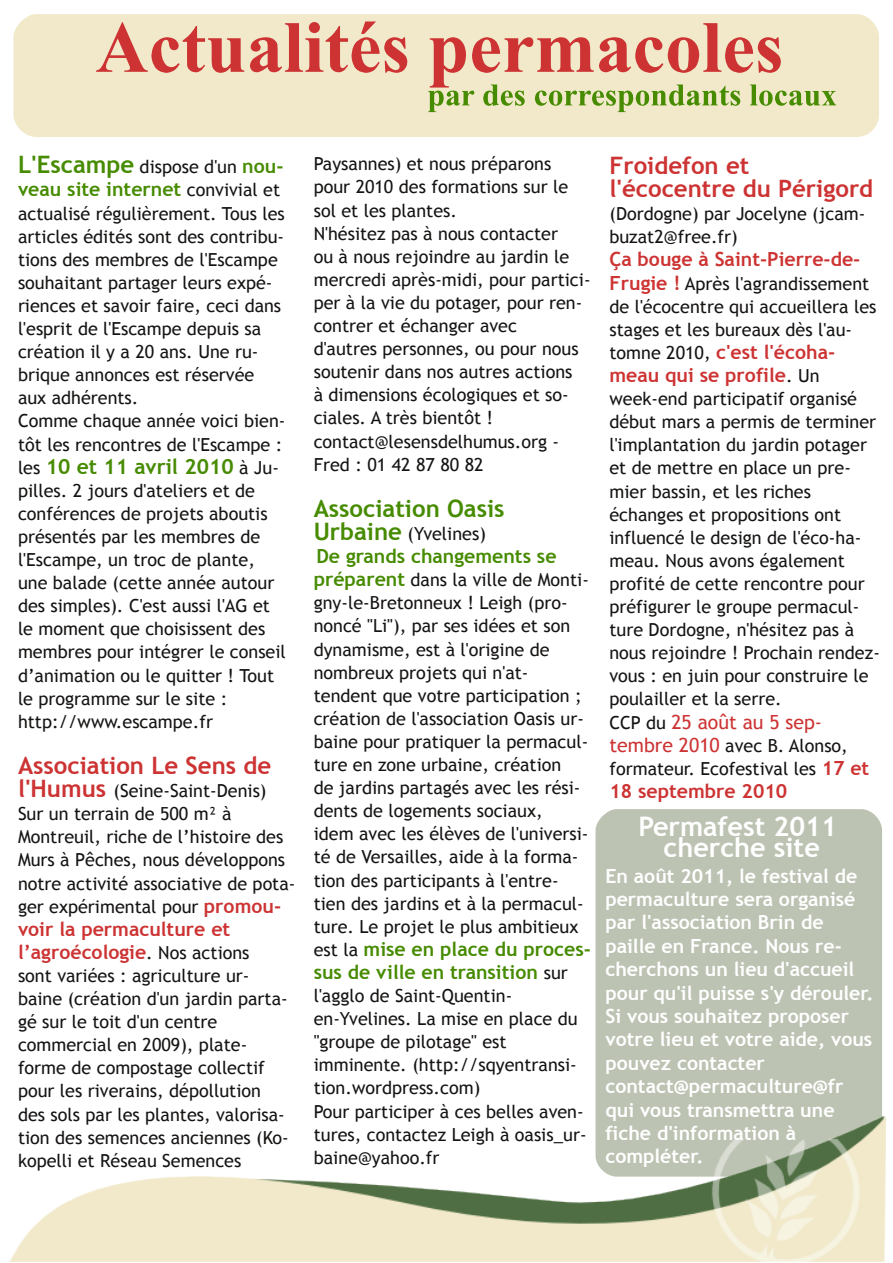
<style>
.page{position:relative;width:893px;height:1263px;background:#fff}
.page>*{position:absolute;margin:0;border:0;box-sizing:border-box;transform-origin:0 0}
.t1{font:700 27px/21.6px "Trebuchet MS";color:#fff;text-align:center}
.t2{font:700 24px/23.1px "Trebuchet MS";color:#cd3333}
.t3{font:700 24px "Trebuchet MS";color:#468b00}
.t4{font:700 21px "Trebuchet MS";color:#468b00}
.t5{font:700 19.5px/23.4px "Trebuchet MS";color:#fff}
.t6{font:700 19.5px/23.1px "Trebuchet MS";color:#cd3333}
.t7{font:700 19.5px/23.1px "Trebuchet MS";color:#468b00}
.t8{font:19.5px "Trebuchet MS";color:#cd3333}
.t9{font:18px/23.1px "Trebuchet MS";color:#161413}
.s1{font-weight:700;font-size:24px;color:#468b00}
.s2{font-weight:700;font-size:19.5px;color:#468b00}
.s3{font-weight:400;font-size:18px;color:#161413}
.s4{font-weight:700;font-size:24px;color:#cd3333}
.s5{font-weight:700;font-size:19.5px;color:#cd3333}
.s6{font-size:18px;color:#161413}
.s7{font-size:19.5px;color:#cd3333}
</style>
<div class="page">
<div style="left:596px;top:809px;width:286px;height:307px;background:#bdc3b3"></div>
<div style="left:14px;top:14px;width:865px;height:123px;background:#f1e9ca"></div>
<svg style="left:96px;top:22px;width:148px;height:51px;background:#e5ae99"></svg>
<svg style="left:250px;top:21px;width:157px;height:52px;background:#e3a390"></svg>
<svg style="left:428px;top:23px;width:408px;height:89px;background:#dcc19f"></svg>
<img style="left:9px;top:1116px;width:877px;height:146px">
<p class="t9" style="left:18px;top:155px;width:267px"><span class="s1">L'Escampe</span> dispose d'un <span class="s2">nou-</span></p>
<p class="t7" style="left:18px;top:178px;width:264px">veau site internet <span class="s3">convivial et</span></p>
<p class="t9" style="left:18px;top:202px;width:269px">actualisé régulièrement. Tous les articles édités sont des contribu&shy;tions des membres de l'Escampe souhaitant partager leurs expé&shy;riences et savoir faire, ceci dans l'esprit de l'Escampe depuis sa création il y a 20 ans. Une ru&shy;brique annonces est réservée aux adhérents.<br>Comme chaque année voici bien&shy;tôt les rencontres de l'Escampe :</p>
<p class="t4" style="left:18px;top:454px;width:262px"><span class="s3">les</span> 10 et 11 avril 2010 <span class="s3">à Ju-</span></p>
<p class="t9" style="left:18px;top:479px;width:269px">pilles. 2 jours d'ateliers et de conférences de projets aboutis présentés par les membres de l'Escampe, un troc de plante, une balade (cette année autour des simples). C'est aussi l'AG et le moment que choisissent des membres pour intégrer le conseil d’animation ou le quitter ! Tout le programme sur le site : http://www.escampe.fr</p>
<h2 class="t2" style="left:18px;top:754px;width:255px">Association Le Sens de</h2>
<p class="t9" style="left:18px;top:779px;width:279px"><span class="s4">l'Humus</span> (Seine-Saint-Denis)<br>Sur un terrain de 500 m² à<br>Montreuil, riche de l’histoire des<br>Murs à Pêches, nous développons notre activité associative de pota&shy;ger expérimental pour <span class="s5">promou-</span></p>
<p class="t6" style="left:18px;top:917px;width:233px">voir la permaculture et l’agroécologie<span class="s3">. Nos actions</span></p>
<p class="t9" style="left:18px;top:964px;width:272px">sont variées : agriculture ur&shy;baine (création d'un jardin parta&shy;gé sur le toit d'un centre commercial en 2009), plate&shy;forme de compostage collectif pour les riverains, dépollution des sols par les plantes, valorisa&shy;tion des semences anciennes (Ko&shy;kopelli et Réseau Semences</p>
<p class="t9" style="left:314px;top:152px;width:278px">Paysannes) et nous préparons pour 2010 des formations sur le sol et les plantes.<br>N'hésitez pas à nous contacter<br>ou à nous rejoindre au jardin le mercredi après-midi, pour partici&shy;per à la vie du potager, pour ren&shy;contrer et échanger avec<br>d'autres personnes, ou pour nous soutenir dans nos autres actions<br>à dimensions écologiques et so&shy;ciales. A très bientôt ! contact@lesensdelhumus.org -<br>Fred : 01 42 87 80 82</p>
<h2 class="t3" style="left:314px;top:494px;width:192px">Association Oasis</h2>
<p class="t9" style="left:314px;top:522px;width:174px"><span class="s1">Urbaine</span> (Yvelines)</p>
<p class="t7" style="left:316px;top:545px;width:242px">De grands changements se</p>
<p class="t9" style="left:314px;top:568px;width:277px"><span class="s2">préparent</span> dans la ville de Monti&shy;gny-le-Bretonneux ! Leigh (pro&shy;noncé "Li"), par ses idées et son dynamisme, est à l'origine de nombreux projets qui n'at&shy;tendent que votre participation ; création de l'association Oasis ur&shy;baine pour pratiquer la permacul&shy;ture en zone urbaine, création<br>de jardins partagés avec les rési&shy;dents de logements sociaux,<br>idem avec les élèves de l'universi&shy;té de Versailles, aide à la forma&shy;tion des participants à l'entre&shy;tien des jardins et à la permacul&shy;ture. Le projet le plus ambitieux</p>
<p class="t7" style="left:314px;top:937px;width:279px"><span class="s3">est la</span> mise en place du proces&shy;sus de ville en transition <span class="s3">sur</span></p>
<p class="t9" style="left:314px;top:984px;width:274px">l'agglo de Saint-Quentin&shy;en-Yvelines. La mise en place du "groupe de pilotage" est imminente. (http://sqyentransi&shy;tion.wordpress.com)<br>Pour participer à ces belles aven&shy;tures, contactez Leigh à oasis_ur&shy;baine@yahoo.fr</p>
<h2 class="t2" style="left:609px;top:154px;width:265px">Froidefon et l'écocentre du Périgord</h2>
<p class="t9" style="left:609px;top:202px;width:257px">(Dordogne) par Jocelyne (jcam&shy;buzat2@free.fr)</p>
<p class="t6" style="left:609px;top:248px;width:252px">Ça bouge à Saint-Pierre-de-</p>
<p class="t9" style="left:609px;top:272px;width:268px"><span class="s5">Frugie !</span> Après l'agrandissement de l'écocentre qui accueillera les stages et les bureaux dès l'au-</p>
<p class="t6" style="left:609px;top:340px;width:227px"><span class="s3">tomne 2010,</span> c'est l'écoha&shy;meau qui se profile<span class="s3">. Un</span></p>
<p class="t9" style="left:609px;top:387px;width:272px">week-end participatif organisé début mars a permis de terminer l'implantation du jardin potager et de mettre en place un pre&shy;mier bassin, et les riches échanges et propositions ont influencé le design de l'éco-ha&shy;meau. Nous avons également profité de cette rencontre pour préfigurer le groupe permacul&shy;ture Dordogne, n'hésitez pas à nous rejoindre ! Prochain rendez&shy;vous : en juin pour construire le poulailler et la serre.</p>
<p class="t8" style="left:609px;top:710px;width:214px"><span class="s6">CCP du</span> 25 août au 5 sep-</p>
<p class="t9" style="left:609px;top:734px;width:261px"><span class="s7">tembre 2010</span> avec B. Alonso, formateur. Ecofestival les <span class="s5">17 et</span></p>
<p class="t6" style="left:609px;top:779px;width:179px">18 septembre 2010</p>
<h1 class="t1" style="left:638px;top:815px;width:200px">Permafest 2011 cherche site</h1>
<p class="t5" style="left:605px;top:864px;width:270px">En août 2011, le festival de permaculture sera organisé par l'association Brin de paille en France. Nous re&shy;cherchons un lieu d'accueil pour qu'il puisse s'y dérouler.<br>Si vous souhaitez proposer votre lieu et votre aide, vous pouvez contacter contact@permaculture@fr qui vous transmettra une fiche d'information à compléter.</p>
</div>
